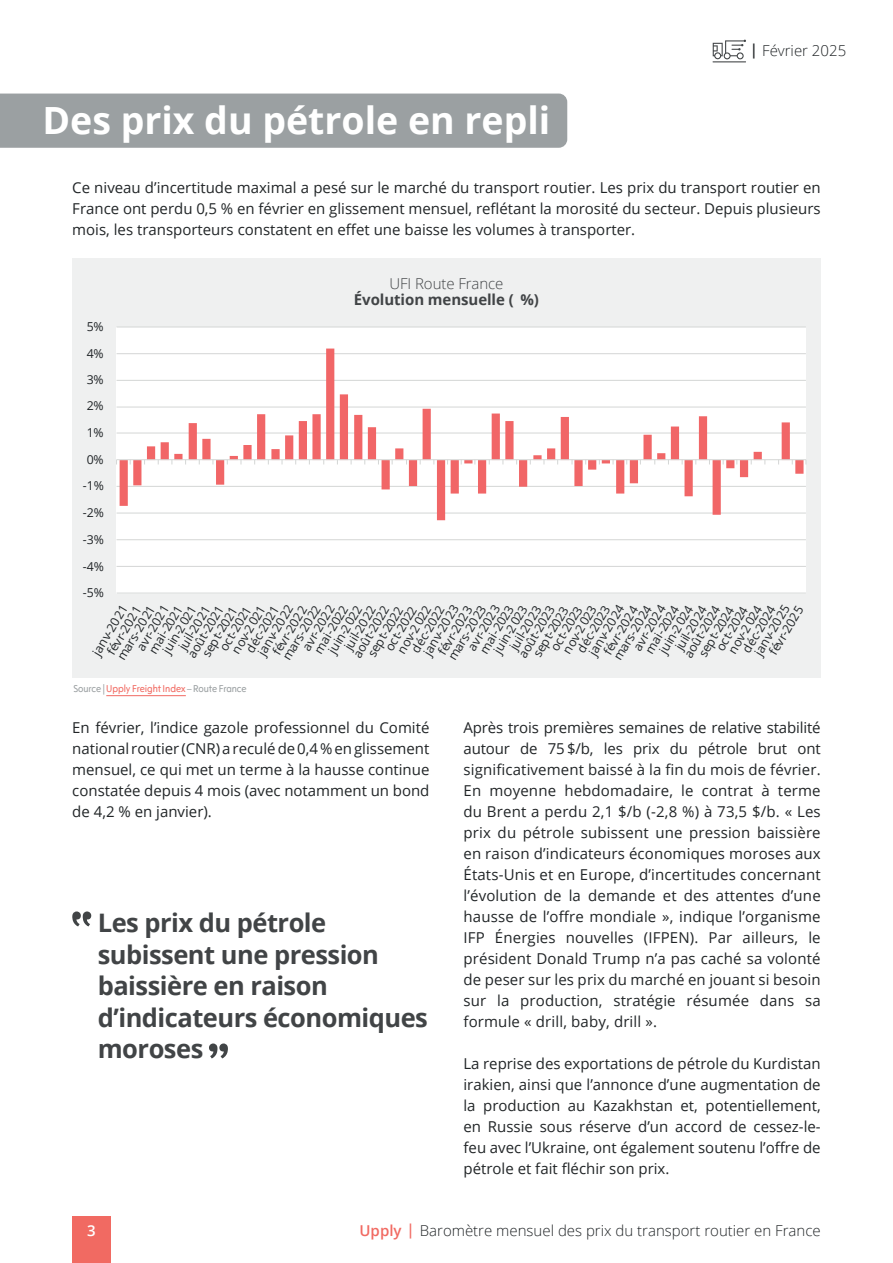
<style>
.page{position:relative;width:893px;height:1263px;background:#fff}
.page>*{position:absolute;margin:0;border:0;box-sizing:border-box;transform-origin:0 0}
.t1{font:700 37.5px "Open Sans";color:#fff}
.t2{font:700 25.5px/31.5px "Open Sans";letter-spacing:-.02em;color:#414446}
.t3{font:15px/21px "Open Sans";color:#212527;text-align:justify}
.t4{font:300 15px "Open Sans";color:#212527}
.t5{font:700 15px "Open Sans";letter-spacing:-.005em;color:#414446}
.t6{font:300 15px "Open Sans";letter-spacing:-.005em;color:#414446}
.t7{font:600 15px "Open Sans";color:#fff}
.t8{font:12.3px "Open Sans";color:#202427}
.t9{font:10.5px "Opel Sans Condensed";letter-spacing:-.005em;color:#9ba0a2}
.s1{font-weight:600}
.s2{color:#f16a62}
.s3{font-weight:600;color:#f16a62}
</style>
<div class="page">
<div style="left:0;top:94px;width:567px;height:54px;background:#9ba0a2"></div>
<hr style="left:106px;top:695px;width:80px;height:1px;background:#f16a62">
<div style="left:72px;top:259px;width:749px;height:419px;background:#eff0f0"></div>
<div style="left:117px;top:327px;width:689px;height:266px;background:#fff"></div>
<hr style="left:117px;top:592px;width:689px;height:2px;background:#d5d7d6">
<hr style="left:117px;top:566px;width:689px;height:1px;background:#d5d7d6">
<hr style="left:117px;top:539px;width:689px;height:1px;background:#d5d7d6">
<hr style="left:117px;top:512px;width:689px;height:2px;background:#d5d7d6">
<hr style="left:117px;top:486px;width:689px;height:1px;background:#d5d7d6">
<hr style="left:117px;top:432px;width:689px;height:1px;background:#d5d7d6">
<hr style="left:117px;top:406px;width:689px;height:2px;background:#d5d7d6">
<hr style="left:117px;top:380px;width:689px;height:1px;background:#d5d7d6">
<hr style="left:117px;top:353px;width:689px;height:1px;background:#d5d7d6">
<hr style="left:117px;top:326px;width:689px;height:1px;background:#d5d7d6">
<svg style="left:120px;top:349px;width:683px;height:171px"></svg>
<hr style="left:117px;top:459px;width:689px;height:1px;background:#d5d7d6">
<svg style="left:72px;top:911px;width:19px;height:15px"></svg>
<svg style="left:209px;top:1043px;width:19px;height:15px"></svg>
<div style="left:72px;top:1216px;width:39px;height:47px;background:#f16a62"></div>
<svg style="left:712px;top:39px;width:34px;height:23px"></svg>
<h1 class="t1" style="left:43px;top:94px;width:509px">Des prix du pétrole en repli</h1>
<p class="t4" style="left:750px;top:41px;width:98px"><span class="s1">|</span> Février 2025</p>
<p class="t3" style="left:72px;top:177px;width:750px">Ce niveau d’incertitude maximal a pesé sur le marché du transport routier. Les prix du transport routier en France ont perdu 0,5 % en février en glissement mensuel, reflétant la morosité du secteur. Depuis plusieurs mois, les transporteurs constatent en effet une baisse les volumes à transporter.</p>
<p class="t8" style="left:87px;top:318px;width:18px">5%</p>
<p class="t8" style="left:87px;top:345px;width:18px">4%</p>
<p class="t8" style="left:87px;top:371px;width:18px">3%</p>
<p class="t8" style="left:87px;top:397px;width:18px">2%</p>
<p class="t8" style="left:87px;top:424px;width:18px">1%</p>
<p class="t8" style="left:87px;top:451px;width:18px">0%</p>
<p class="t8" style="left:83px;top:478px;width:23px">-1%</p>
<p class="t8" style="left:83px;top:504px;width:23px">-2%</p>
<p class="t8" style="left:83px;top:531px;width:23px">-3%</p>
<p class="t8" style="left:83px;top:558px;width:23px">-4%</p>
<p class="t8" style="left:83px;top:584px;width:23px">-5%</p>
<p class="t6" style="left:389px;top:273px;width:116px">UFI Route France</p>
<p class="t5" style="left:354px;top:289px;width:187px">Évolution mensuelle ( %)</p>
<p class="t8" style="left:629px;top:645px;width:52px;rotate:-59deg">avr-2024</p>
<p class="t8" style="left:585px;top:650px;width:58px;rotate:-59deg">janv-2024</p>
<p class="t8" style="left:610px;top:655px;width:63px;rotate:-59deg">mars-2024</p>
<p class="t8" style="left:298px;top:645px;width:52px;rotate:-59deg">avr-2022</p>
<p class="t8" style="left:464px;top:645px;width:52px;rotate:-59deg">avr-2023</p>
<p class="t8" style="left:724px;top:648px;width:55px;rotate:-59deg">nov-2024</p>
<p class="t8" style="left:641px;top:648px;width:55px;rotate:-59deg">mai-2024</p>
<p class="t8" style="left:655px;top:648px;width:55px;rotate:-59deg">juin-2024</p>
<p class="t8" style="left:254px;top:650px;width:58px;rotate:-59deg">janv-2022</p>
<p class="t8" style="left:419px;top:650px;width:58px;rotate:-59deg">janv-2023</p>
<p class="t8" style="left:279px;top:655px;width:63px;rotate:-59deg">mars-2022</p>
<p class="t8" style="left:671px;top:645px;width:51px;rotate:-59deg">juil-2024</p>
<p class="t8" style="left:750px;top:650px;width:58px;rotate:-59deg">janv-2025</p>
<p class="t8" style="left:444px;top:655px;width:63px;rotate:-59deg">mars-2023</p>
<p class="t8" style="left:599px;top:649px;width:56px;rotate:-59deg">févr-2024</p>
<p class="t8" style="left:393px;top:648px;width:55px;rotate:-59deg">nov-2022</p>
<p class="t8" style="left:310px;top:648px;width:55px;rotate:-59deg">mai-2022</p>
<p class="t8" style="left:324px;top:648px;width:55px;rotate:-59deg">juin-2022</p>
<p class="t8" style="left:558px;top:648px;width:55px;rotate:-59deg">nov-2023</p>
<p class="t8" style="left:476px;top:648px;width:55px;rotate:-59deg">mai-2023</p>
<p class="t8" style="left:489px;top:648px;width:55px;rotate:-59deg">juin-2023</p>
<p class="t8" style="left:340px;top:644px;width:51px;rotate:-59deg">juil-2022</p>
<p class="t8" style="left:738px;top:647px;width:54px;rotate:-59deg">déc-2024</p>
<p class="t8" style="left:506px;top:644px;width:51px;rotate:-59deg">juil-2023</p>
<p class="t8" style="left:268px;top:649px;width:56px;rotate:-59deg">févr-2022</p>
<p class="t8" style="left:680px;top:652px;width:59px;rotate:-59deg">août-2024</p>
<p class="t8" style="left:434px;top:649px;width:56px;rotate:-59deg">févr-2023</p>
<p class="t8" style="left:765px;top:649px;width:56px;rotate:-59deg">févr-2025</p>
<p class="t8" style="left:712px;top:645px;width:51px;rotate:-59deg">oct-2024</p>
<p class="t8" style="left:407px;top:647px;width:54px;rotate:-59deg">déc-2022</p>
<p class="t8" style="left:573px;top:647px;width:54px;rotate:-59deg">déc-2023</p>
<p class="t8" style="left:349px;top:652px;width:59px;rotate:-59deg">août-2022</p>
<p class="t8" style="left:515px;top:652px;width:59px;rotate:-59deg">août-2023</p>
<p class="t8" style="left:381px;top:645px;width:51px;rotate:-59deg">oct-2022</p>
<p class="t8" style="left:695px;top:651px;width:58px;rotate:-59deg">sept-2024</p>
<p class="t8" style="left:547px;top:645px;width:51px;rotate:-59deg">oct-2023</p>
<p class="t8" style="left:364px;top:651px;width:58px;rotate:-59deg">sept-2022</p>
<p class="t8" style="left:529px;top:651px;width:58px;rotate:-59deg">sept-2023</p>
<p class="t8" style="left:133px;top:645px;width:52px;rotate:-59deg">avr-2021</p>
<p class="t8" style="left:88px;top:650px;width:58px;rotate:-59deg">janv-2021</p>
<p class="t8" style="left:113px;top:655px;width:63px;rotate:-59deg">mars-2021</p>
<p class="t8" style="left:228px;top:648px;width:55px;rotate:-59deg">nov-2021</p>
<p class="t8" style="left:145px;top:648px;width:55px;rotate:-59deg">mai-2021</p>
<p class="t8" style="left:158px;top:648px;width:55px;rotate:-59deg">juin-2021</p>
<p class="t8" style="left:175px;top:645px;width:51px;rotate:-59deg">juil-2021</p>
<p class="t8" style="left:103px;top:649px;width:56px;rotate:-59deg">févr-2021</p>
<p class="t8" style="left:242px;top:647px;width:54px;rotate:-59deg">déc-2021</p>
<p class="t8" style="left:184px;top:652px;width:59px;rotate:-59deg">août-2021</p>
<p class="t8" style="left:216px;top:645px;width:51px;rotate:-59deg">oct-2021</p>
<p class="t8" style="left:198px;top:651px;width:58px;rotate:-59deg">sept-2021</p>
<p class="t9" style="left:73px;top:682px;width:175px">Source |<span class="s2">Upply Freight Index</span> – Route France</p>
<p class="t3" style="left:72px;top:716px;width:359px">En février, l’indice gazole professionnel du Comité national routier (CNR) a reculé de 0,4 % en glissement mensuel, ce qui met un terme à la hausse continue constatée depuis 4 mois (avec notamment un bond de 4,2 % en janvier).</p>
<p class="t3" style="left:463px;top:716px;width:359px">Après trois premières semaines de relative stabilité autour de 75 $/b, les prix du pétrole brut ont significativement baissé à la fin du mois de février.<br>En moyenne hebdomadaire, le contrat à terme du Brent a perdu 2,1 $/b (-2,8 %) à 73,5 $/b. « Les prix du pétrole subissent une pression baissière en raison d’indicateurs économiques moroses aux États-Unis et en Europe, d’incertitudes concernant l’évolution de la demande et des attentes d’une hausse de l’offre mondiale », indique l’organisme IFP Énergies nouvelles (IFPEN). Par ailleurs, le président Donald Trump n’a pas caché sa volonté de peser sur les prix du marché en jouant si besoin sur la production, stratégie résumée dans sa formule « drill, baby, drill ».</p>
<p class="t3" style="left:463px;top:1052px;width:359px">La reprise des exportations de pétrole du Kurdistan irakien, ainsi que l’annonce d’une augmentation de la production au Kazakhstan et, potentiellement, en Russie sous réserve d’un accord de cessez-le&shy;feu avec l’Ukraine, ont également soutenu l’offre de pétrole et fait fléchir son prix.</p>
<h2 class="t2" style="left:98px;top:907px;width:332px">Les prix du pétrole subissent une pression baissière en raison d’indicateurs économiques moroses</h2>
<p class="t7" style="left:87px;top:1220px;width:10px">3</p>
<p class="t4" style="left:359px;top:1220px;width:463px"><span class="s3">Upply |</span> Baromètre mensuel des prix du transport routier en France</p>
</div>
